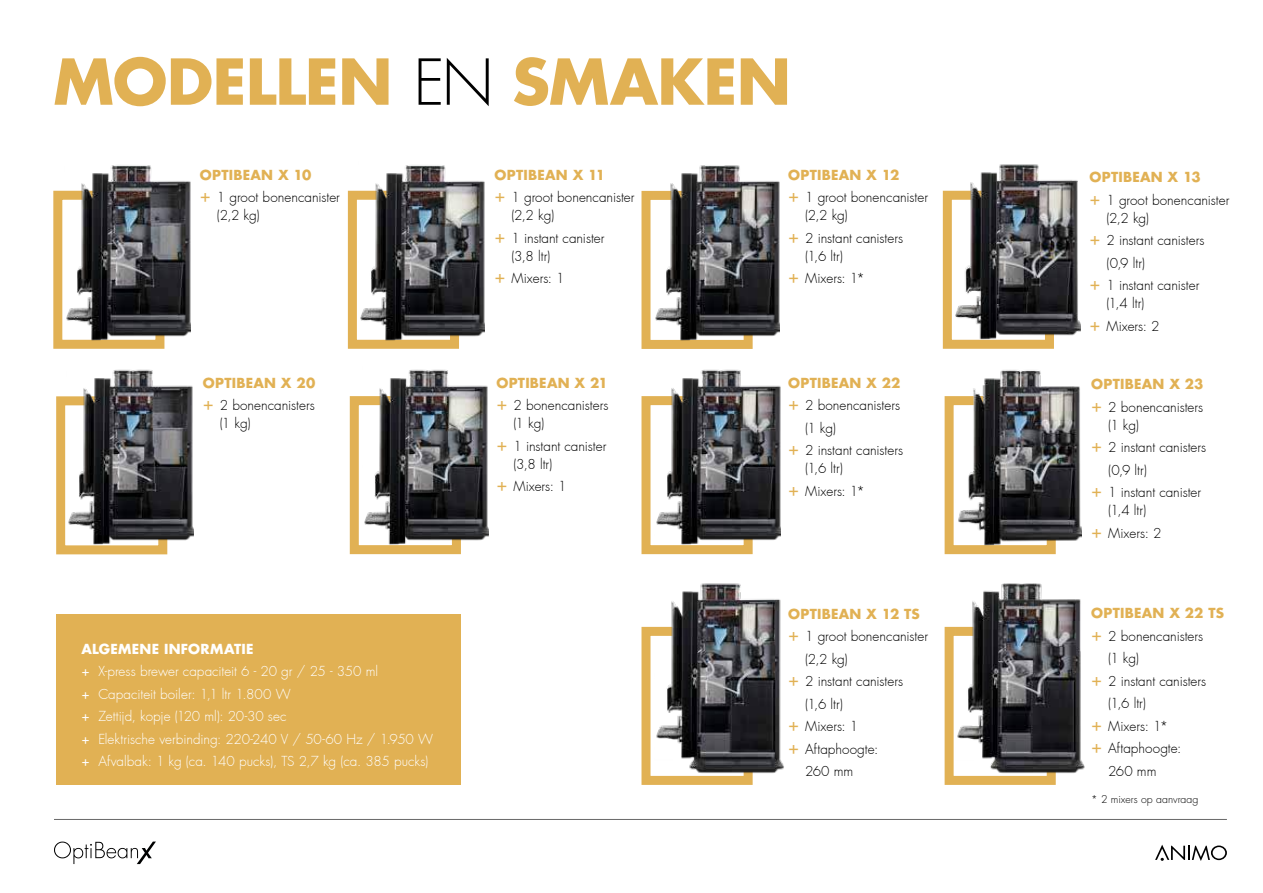
<style>
.page{position:relative;width:1263px;height:893px;background:#fff}
.page>*{position:absolute;margin:0;border:0;box-sizing:border-box;transform-origin:0 0}
.t1{font:700 61.5px "Futura Std";letter-spacing:-.01em;color:#e1b154}
.t2{font:300 13.5px/18px "Futura";color:#000}
.t3{font:300 13.5px/22.5px "Futura";letter-spacing:-.005em;color:#fff}
.t4{font:700 13.5px "Futura Std";letter-spacing:.02em;color:#e1b154}
.t5{font:700 13.5px "Futura Std";letter-spacing:.02em;color:#fff}
.t6{font:300 10.5px "Futura Std";letter-spacing:.005em;color:#000}
.s1{font-family:"Futura";font-weight:300;color:#000}
.s2{font-family:"Futura Std";font-weight:400;font-size:18px;color:#e1b154}
.s3{font-family:"Futura Std";font-weight:400}
</style>
<div class="page">
<svg style="left:1155px;top:845px;width:72px;height:16px"></svg>
<svg style="left:54px;top:842px;width:102px;height:22px"></svg>
<hr style="left:54px;top:819px;width:1173px;height:1px;background:#000">
<div style="left:53px;top:191px;width:111px;height:158px;border:9px solid #e1b154"></div>
<div style="left:348px;top:191px;width:111px;height:158px;border:9px solid #e1b154"></div>
<div style="left:641px;top:191px;width:112px;height:158px;border:9px solid #e1b154"></div>
<div style="left:943px;top:191px;width:111px;height:158px;border:9px solid #e1b154"></div>
<div style="left:56px;top:396px;width:111px;height:158px;border:9px solid #e1b154"></div>
<div style="left:350px;top:396px;width:111px;height:158px;border:9px solid #e1b154"></div>
<div style="left:641px;top:396px;width:112px;height:158px;border:9px solid #e1b154"></div>
<div style="left:944px;top:396px;width:112px;height:158px;border:9px solid #e1b154"></div>
<div style="left:56px;top:615px;width:405px;height:170px;background:#e1b154"></div>
<div style="left:641px;top:627px;width:112px;height:158px;border:9px solid #e1b154"></div>
<div style="left:944px;top:627px;width:112px;height:158px;border:9px solid #e1b154"></div>
<img style="left:955px;top:583px;width:130px;height:194px">
<img style="left:654px;top:583px;width:130px;height:196px">
<img style="left:65px;top:165px;width:126px;height:176px">
<img style="left:954px;top:164px;width:126px;height:176px">
<img style="left:359px;top:165px;width:126px;height:176px">
<img style="left:67px;top:369px;width:126px;height:177px">
<img style="left:955px;top:370px;width:126px;height:176px">
<img style="left:654px;top:165px;width:126px;height:176px">
<img style="left:362px;top:369px;width:126px;height:177px">
<img style="left:654px;top:369px;width:127px;height:177px">
<h1 class="t1" style="left:53px;top:41px;width:739px">MODELLEN <span class="s1">EN</span> SMAKEN</h1>
<p class="t4" style="left:200px;top:166px;width:113px">OPTIBEAN X 10</p>
<p class="t2" style="left:217px;top:189px;width:125px;text-indent:-17px"><span class="s2">+</span> 1 groot bonencanister (2,2 kg)</p>
<p class="t4" style="left:203px;top:374px;width:114px">OPTIBEAN X 20</p>
<p class="t2" style="left:220px;top:397px;width:96px;text-indent:-17px"><span class="s2">+</span> 2 bonencanisters (1 kg)</p>
<p class="t5" style="left:81px;top:640px;width:174px">ALGEMENE INFORMATIE</p>
<p class="t3" style="left:81px;top:660px;width:353px"><span class="s3">+</span> X-press brewer capaciteit 6 - 20 gr / 25 - 350 ml<br><span class="s3">+</span> Capaciteit boiler: 1,1 ltr 1.800 W<br><span class="s3">+</span> Zettijd, kopje (120 ml): 20-30 sec<br><span class="s3">+</span> Elektrische verbinding: 220-240 V / 50-60 Hz / 1.950 W <span class="s3">+</span> Afvalbak: 1 kg (ca. 140 pucks), TS 2,7 kg (ca. 385 pucks)</p>
<p class="t4" style="left:494px;top:166px;width:112px">OPTIBEAN X 11</p>
<p class="t2" style="left:511px;top:189px;width:125px;text-indent:-17px"><span class="s2">+</span> 1 groot bonencanister (2,2 kg)</p>
<p class="t2" style="left:511px;top:229px;width:95px;text-indent:-17px"><span class="s2">+</span> 1 instant canister (3,8 ltr)</p>
<p class="t2" style="left:494px;top:270px;width:72px"><span class="s2">+</span> Mixers: 1</p>
<p class="t4" style="left:496px;top:374px;width:113px">OPTIBEAN X 21</p>
<p class="t2" style="left:513px;top:397px;width:96px;text-indent:-17px"><span class="s2">+</span> 2 bonencanisters (1 kg)</p>
<p class="t2" style="left:513px;top:437px;width:95px;text-indent:-17px"><span class="s2">+</span> 1 instant canister (3,8 ltr)</p>
<p class="t2" style="left:496px;top:478px;width:72px"><span class="s2">+</span> Mixers: 1</p>
<p class="t4" style="left:788px;top:166px;width:113px">OPTIBEAN X 12</p>
<p class="t2" style="left:805px;top:189px;width:125px;text-indent:-17px"><span class="s2">+</span> 1 groot bonencanister (2,2 kg)</p>
<p class="t2" style="left:805px;top:229px;width:100px;text-indent:-17px"><span class="s2">+</span> 2 instant canisters (1,6 ltr)</p>
<p class="t2" style="left:788px;top:270px;width:78px"><span class="s2">+</span> Mixers: 1*</p>
<p class="t4" style="left:788px;top:374px;width:114px">OPTIBEAN X 22</p>
<p class="t2" style="left:788px;top:397px;width:113px"><span class="s2">+</span> 2 bonencanisters</p>
<p class="t2" style="left:805px;top:419px;width:32px">(1 kg)</p>
<p class="t2" style="left:788px;top:442px;width:117px"><span class="s2">+</span> 2 instant canisters</p>
<p class="t2" style="left:788px;top:458px;width:78px;line-height:22.5px;text-align:center">(1,6 ltr)<br><span class="s2">+</span> Mixers: 1*</p>
<p class="t4" style="left:788px;top:605px;width:133px">OPTIBEAN X 12 TS</p>
<p class="t2" style="left:788px;top:628px;width:142px"><span class="s2">+</span> 1 groot bonencanister</p>
<p class="t2" style="left:805px;top:650px;width:44px">(2,2 kg)</p>
<p class="t2" style="left:788px;top:673px;width:117px"><span class="s2">+</span> 2 instant canisters</p>
<p class="t2" style="left:805px;top:695px;width:39px">(1,6 ltr)</p>
<p class="t2" style="left:788px;top:718px;width:72px"><span class="s2">+</span> Mixers: 1</p>
<p class="t2" style="left:788px;top:740px;width:92px"><span class="s2">+</span> Aftaphoogte:</p>
<p class="t2" style="left:805px;top:763px;width:50px">260 mm</p>
<p class="t4" style="left:1089px;top:168px;width:113px">OPTIBEAN X 13</p>
<p class="t2" style="left:1106px;top:191px;width:125px;text-indent:-17px"><span class="s2">+</span> 1 groot bonencanister (2,2 kg)</p>
<p class="t2" style="left:1089px;top:232px;width:117px"><span class="s2">+</span> 2 instant canisters</p>
<p class="t2" style="left:1106px;top:254px;width:40px">(0,9 ltr)</p>
<p class="t2" style="left:1089px;top:277px;width:112px"><span class="s2">+</span> 1 instant canister</p>
<p class="t2" style="left:1089px;top:293px;width:72px;line-height:22.5px;text-align:center">(1,4 ltr)<br><span class="s2">+</span> Mixers: 2</p>
<p class="t4" style="left:1091px;top:375px;width:114px">OPTIBEAN X 23</p>
<p class="t2" style="left:1108px;top:398px;width:96px;text-indent:-17px"><span class="s2">+</span> 2 bonencanisters (1 kg)</p>
<p class="t2" style="left:1091px;top:439px;width:117px"><span class="s2">+</span> 2 instant canisters</p>
<p class="t2" style="left:1108px;top:461px;width:40px">(0,9 ltr)</p>
<p class="t2" style="left:1091px;top:484px;width:112px"><span class="s2">+</span> 1 instant canister</p>
<p class="t2" style="left:1091px;top:499px;width:72px;line-height:22.5px;text-align:center">(1,4 ltr)<br><span class="s2">+</span> Mixers: 2</p>
<p class="t4" style="left:1091px;top:604px;width:134px">OPTIBEAN X 22 TS</p>
<p class="t2" style="left:1091px;top:627px;width:113px"><span class="s2">+</span> 2 bonencanisters</p>
<p class="t2" style="left:1108px;top:649px;width:32px">(1 kg)</p>
<p class="t2" style="left:1091px;top:672px;width:117px"><span class="s2">+</span> 2 instant canisters</p>
<p class="t2" style="left:1108px;top:694px;width:39px">(1,6 ltr)</p>
<p class="t2" style="left:1091px;top:717px;width:78px"><span class="s2">+</span> Mixers: 1*</p>
<p class="t2" style="left:1091px;top:739px;width:92px"><span class="s2">+</span> Aftaphoogte:</p>
<p class="t2" style="left:1108px;top:762px;width:50px">260 mm</p>
<p class="t6" style="left:1091px;top:793px;width:109px">* 2 mixers op aanvraag</p>
</div>
